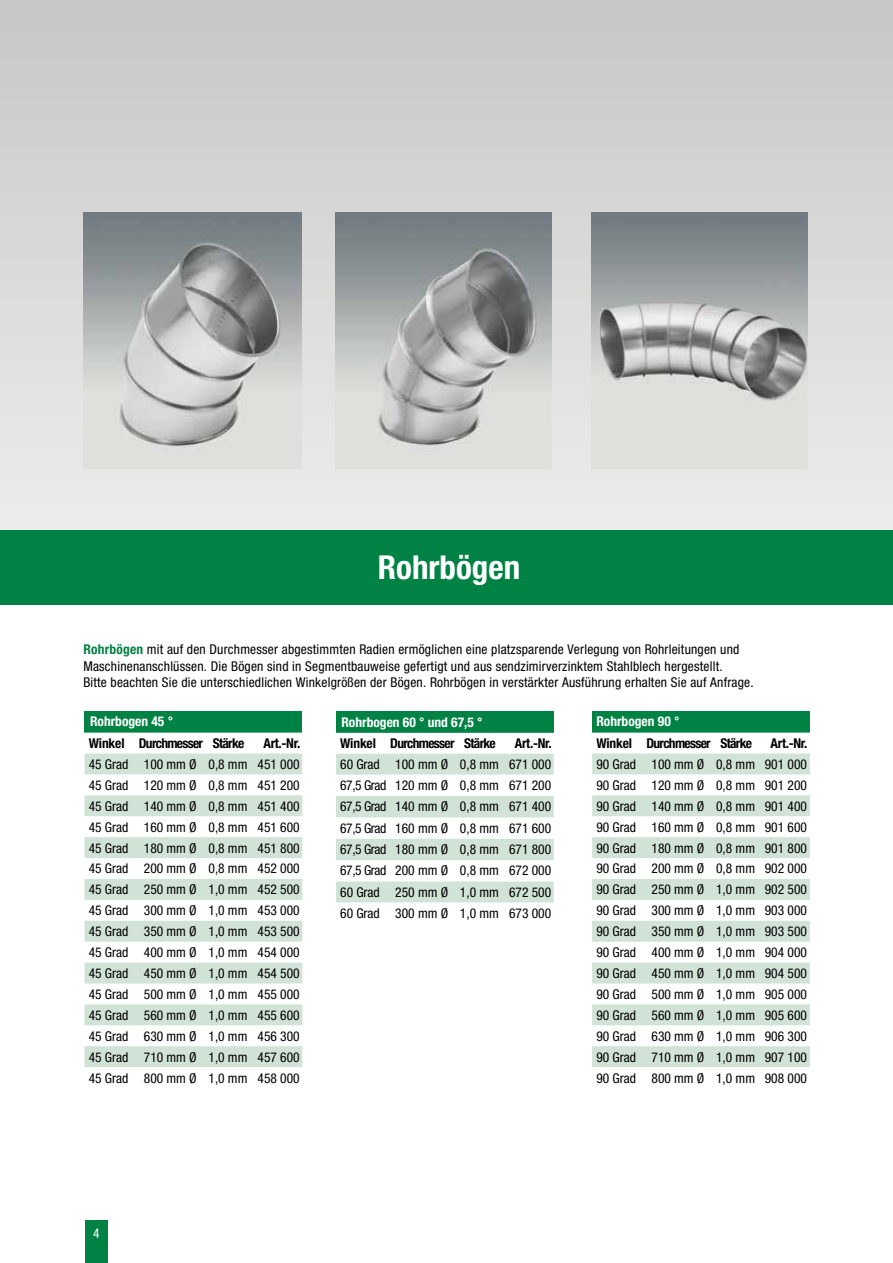
<style>
.page{position:relative;width:893px;height:1263px;background:#fff}
.page>*{position:absolute;margin:0;border:0;box-sizing:border-box;transform-origin:0 0}
.t1{font:700 condensed 33px "Helvetica Neue LT Pro";color:#fff}
.t2{font:condensed 13.5px/20.9px "Helvetica Neue LT Pro";letter-spacing:.015em;color:#000;text-align:justify}
.t3{font:700 condensed 13.5px "Helvetica Neue LT Pro";letter-spacing:-.05em;color:#000}
.t4{font:700 condensed 13.5px "Helvetica Neue LT Pro";color:#fff}
.t5{font:condensed 13.5px "Helvetica Neue LT Pro";color:#fff}
.s1{font-weight:700;color:#008244}
</style>
<div class="page">
<div style="left:0;top:0;width:893px;height:531px;background:linear-gradient(to bottom,#c7c6c6,#ededed)"></div>
<div style="left:0;top:530px;width:893px;height:75px;background:#008244"></div>
<img style="left:83px;top:212px;width:218px;height:256px">
<img style="left:336px;top:212px;width:216px;height:256px">
<img style="left:591px;top:212px;width:217px;height:256px">
<div style="left:85px;top:1220px;width:23px;height:43px;background:#008244"></div>
<div style="left:85px;top:711px;width:217px;height:22px;background:#008244"></div>
<svg style="left:85px;top:753px;width:217px;height:189px"></svg>
<svg style="left:85px;top:962px;width:217px;height:105px"></svg>
<div style="left:336px;top:711px;width:218px;height:22px;background:#008244"></div>
<svg style="left:336px;top:753px;width:218px;height:150px"></svg>
<div style="left:592px;top:711px;width:218px;height:22px;background:#008244"></div>
<svg style="left:592px;top:753px;width:218px;height:314px;fill:#d1e3d6"></svg>
<h1 class="t1" style="left:378px;top:548px;width:144px">Rohrbögen</h1>
<p class="t2" style="left:83px;top:641px;width:672px;line-height:16.2px;text-align:left"><span class="s1">Rohrbögen</span> mit auf den Durchmesser abgestimmten Radien ermöglichen eine platzsparende Verlegung von Rohrleitungen und<br>Maschinenanschlüssen. Die Bögen sind in Segmentbauweise gefertigt und aus sendzimirverzinktem Stahlblech hergestellt.<br>Bitte beachten Sie die unterschiedlichen Winkelgrößen der Bögen. Rohrbögen in verstärkter Ausführung erhalten Sie auf Anfrage.</p>
<p class="t4" style="left:90px;top:713px;width:85px">Rohrbogen 45 °</p>
<p class="t3" style="left:89px;top:735px;width:157px">Winkel Durchmesser Stärke</p>
<p class="t3" style="left:263px;top:735px;width:38px">Art.-Nr.</p>
<p class="t2" style="left:89px;top:753px;width:212px">45 Grad 100 mm Ø 0,8 mm 451 000<br>45 Grad 120 mm Ø 0,8 mm 451 200<br>45 Grad 140 mm Ø 0,8 mm 451 400<br>45 Grad 160 mm Ø 0,8 mm 451 600<br>45 Grad 180 mm Ø 0,8 mm 451 800<br>45 Grad 200 mm Ø 0,8 mm 452 000<br>45 Grad 250 mm Ø 1,0 mm 452 500<br>45 Grad 300 mm Ø 1,0 mm 453 000<br>45 Grad 350 mm Ø 1,0 mm 453 500<br>45 Grad 400 mm Ø 1,0 mm 454 000<br>45 Grad 450 mm Ø 1,0 mm 454 500<br>45 Grad 500 mm Ø 1,0 mm 455 000<br>45 Grad 560 mm Ø 1,0 mm 455 600<br>45 Grad 630 mm Ø 1,0 mm 456 300<br>45 Grad 710 mm Ø 1,0 mm 457 600<br>45 Grad 800 mm Ø 1,0 mm 458 000</p>
<p class="t4" style="left:341px;top:714px;width:143px">Rohrbogen 60 ° und 67,5 °</p>
<p class="t3" style="left:340px;top:735px;width:157px">Winkel Durchmesser Stärke</p>
<p class="t3" style="left:515px;top:735px;width:38px">Art.-Nr.</p>
<p class="t2" style="left:340px;top:753px;width:212px;line-height:21.3px">60 Grad 100 mm Ø 0,8 mm 671 000<br>67,5 Grad 120 mm Ø 0,8 mm 671 200<br>67,5 Grad 140 mm Ø 0,8 mm 671 400<br>67,5 Grad 160 mm Ø 0,8 mm 671 600<br>67,5 Grad 180 mm Ø 0,8 mm 671 800<br>67,5 Grad 200 mm Ø 0,8 mm 672 000<br>60 Grad 250 mm Ø 1,0 mm 672 500<br>60 Grad 300 mm Ø 1,0 mm 673 000</p>
<p class="t4" style="left:596px;top:713px;width:85px">Rohrbogen 90 °</p>
<p class="t3" style="left:596px;top:735px;width:157px">Winkel Durchmesser Stärke</p>
<p class="t3" style="left:771px;top:735px;width:38px">Art.-Nr.</p>
<p class="t2" style="left:596px;top:753px;width:212px">90 Grad 100 mm Ø 0,8 mm 901 000<br>90 Grad 120 mm Ø 0,8 mm 901 200<br>90 Grad 140 mm Ø 0,8 mm 901 400<br>90 Grad 160 mm Ø 0,8 mm 901 600<br>90 Grad 180 mm Ø 0,8 mm 901 800<br>90 Grad 200 mm Ø 0,8 mm 902 000<br>90 Grad 250 mm Ø 1,0 mm 902 500<br>90 Grad 300 mm Ø 1,0 mm 903 000<br>90 Grad 350 mm Ø 1,0 mm 903 500<br>90 Grad 400 mm Ø 1,0 mm 904 000<br>90 Grad 450 mm Ø 1,0 mm 904 500<br>90 Grad 500 mm Ø 1,0 mm 905 000<br>90 Grad 560 mm Ø 1,0 mm 905 600<br>90 Grad 630 mm Ø 1,0 mm 906 300<br>90 Grad 710 mm Ø 1,0 mm 907 100<br>90 Grad 800 mm Ø 1,0 mm 908 000</p>
<p class="t5" style="left:93px;top:1226px;width:8px">4</p>
</div>
